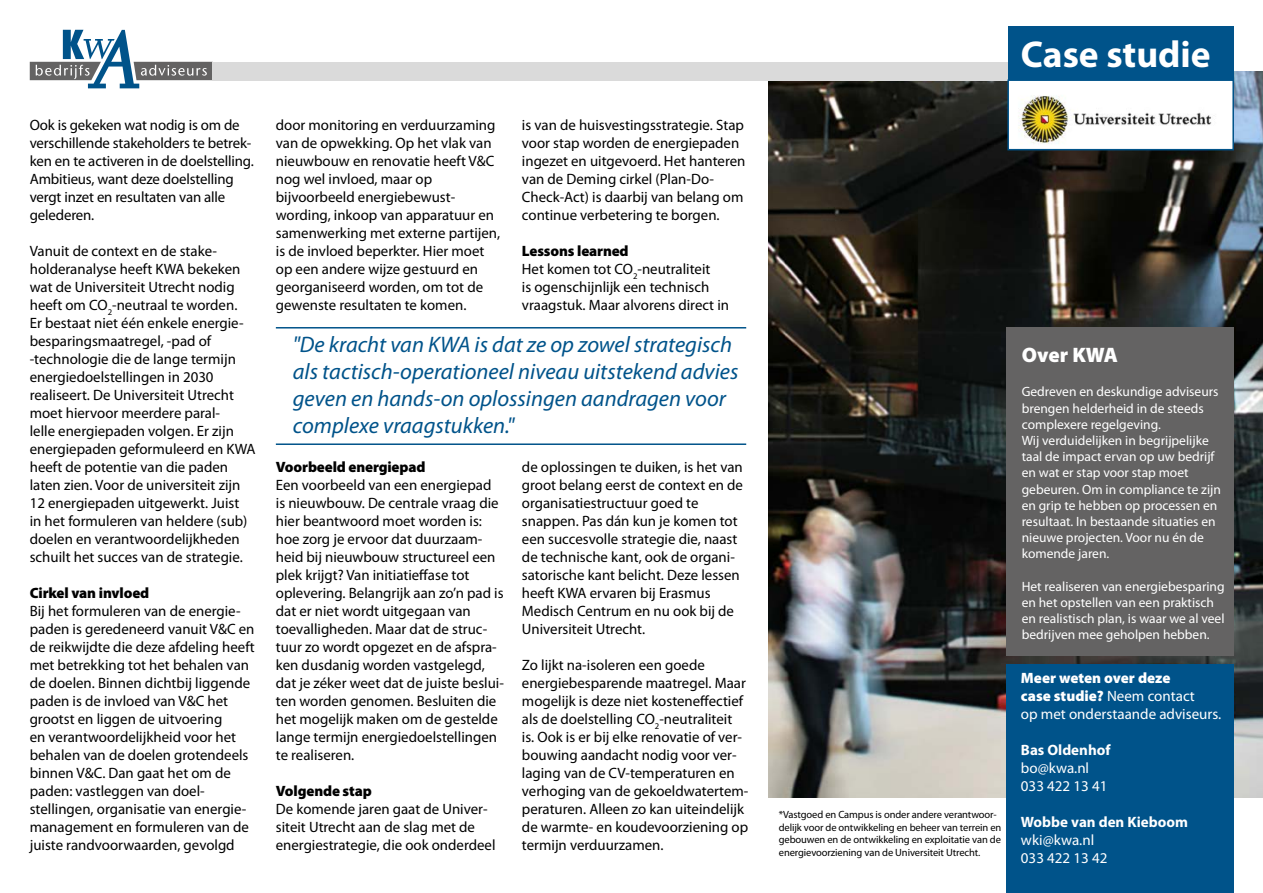
<style>
.page{position:relative;width:1263px;height:893px;background:#fff}
.page>*{position:absolute;margin:0;border:0;box-sizing:border-box;transform-origin:0 0}
.t1{font:700 37.5px "Myriad Pro";color:#fff}
.t2{font:italic 22.5px/27px "Myriad Pro";color:#00538a}
.t3{font:900 21px "Myriad Pro";letter-spacing:-.005em;color:#fff}
.t4{font:15px/18px "Myriad Pro";color:#000}
.t5{font:15px/18px "Myriad Pro";color:#fff}
.t6{font:900 15px "Myriad Pro";letter-spacing:-.01em;color:#000}
.t7{font:700 15px "Myriad Pro";color:#fff}
.t8{font:13.5px/16.2px "Myriad Pro";color:#fff}
.t9{font:10.5px/12.6px "Myriad Pro";letter-spacing:-.01em;color:#000}
.s1{font-weight:900}
</style>
<div class="page">
<img style="left:768px;top:71px;width:495px;height:726px">
<div style="left:1007px;top:327px;width:227px;height:329px;background:#646363"></div>
<div style="left:1007px;top:664px;width:227px;height:229px;background:#00538a"></div>
<svg style="left:30px;top:30px;width:183px;height:58px"></svg>
<div style="left:213px;top:62px;width:1020px;height:18px;background:#dadada"></div>
<div style="left:1008px;top:26px;width:225px;height:54px;background:#00538a"></div>
<div style="left:1007px;top:79px;width:227px;height:71px;background:#fff;border:2px solid #00538a"></div>
<img style="left:1008px;top:85px;width:248px;height:68px">
<hr style="left:276px;top:327px;width:470px;height:1px;background:#00538a">
<hr style="left:276px;top:443px;width:470px;height:2px;background:#00538a">
<p class="t4" style="left:30px;top:117px;width:226px">Ook is gekeken wat nodig is om de verschillende stakeholders te betrek&shy;ken en te activeren in de doelstelling.<br>Ambitieus, want deze doelstelling vergt inzet en resultaten van alle gelederen.</p>
<p class="t4" style="left:30px;top:243px;width:227px">Vanuit de context en de stake&shy;holderanalyse heeft KWA bekeken wat de Universiteit Utrecht nodig heeft om CO<sub>2</sub>-neutraal te worden.<br>Er bestaat niet één enkele energie&shy;besparingsmaatregel, -pad of -technologie die de lange termijn energiedoelstellingen in 2030 realiseert. De Universiteit Utrecht moet hiervoor meerdere paral-<br>lelle energiepaden volgen. Er zijn energiepaden geformuleerd en KWA heeft de potentie van die paden laten zien. Voor de universiteit zijn 12 energiepaden uitgewerkt. Juist<br>in het formuleren van heldere (sub) doelen en verantwoordelijkheden schuilt het succes van de strategie.</p>
<p class="t6" style="left:30px;top:585px;width:121px">Cirkel van invloed</p>
<p class="t4" style="left:30px;top:603px;width:226px">Bij het formuleren van de energie&shy;paden is geredeneerd vanuit V&amp;C en de reikwijdte die deze afdeling heeft met betrekking tot het behalen van de doelen. Binnen dichtbij liggende paden is de invloed van V&amp;C het grootst en liggen de uitvoering<br>en verantwoordelijkheid voor het behalen van de doelen grotendeels binnen V&amp;C. Dan gaat het om de paden: vastleggen van doel&shy;stellingen, organisatie van energie&shy;management en formuleren van de juiste randvoorwaarden, gevolgd</p>
<p class="t4" style="left:276px;top:117px;width:226px">door monitoring en verduurzaming van de opwekking. Op het vlak van nieuwbouw en renovatie heeft V&amp;C nog wel invloed, maar op bijvoorbeeld energiebewust&shy;wording, inkoop van apparatuur en samenwerking met externe partijen, is de invloed beperkter. Hier moet op een andere wijze gestuurd en georganiseerd worden, om tot de gewenste resultaten te komen.</p>
<p class="t4" style="left:522px;top:117px;width:225px">is van de huisvestingsstrategie. Stap voor stap worden de energiepaden ingezet en uitgevoerd. Het hanteren van de Deming cirkel (Plan-Do-Check-Act) is daarbij van belang om continue verbetering te borgen.</p>
<p class="t4" style="left:522px;top:243px;width:209px"><span class="s1">Lessons learned<br></span>Het komen tot CO<sub>2</sub>-neutraliteit<br>is ogenschijnlijk een technisch vraagstuk. Maar alvorens direct in</p>
<h2 class="t2" style="left:293px;top:331px;width:447px">"De kracht van KWA is dat ze op zowel strategisch als tactisch-operationeel niveau uitstekend advies geven en hands-on oplossingen aandragen voor complexe vraagstukken."</h2>
<p class="t6" style="left:276px;top:459px;width:151px">Voorbeeld energiepad</p>
<p class="t4" style="left:276px;top:477px;width:230px">Een voorbeeld van een energiepad is nieuwbouw. De centrale vraag die hier beantwoord moet worden is: hoe zorg je ervoor dat duurzaam&shy;heid bij nieuwbouw structureel een plek krijgt? Van initiatieffase tot oplevering. Belangrijk aan zo’n pad is dat er niet wordt uitgegaan van toevalligheden. Maar dat de struc&shy;tuur zo wordt opgezet en de afspra&shy;ken dusdanig worden vastgelegd, dat je zéker weet dat de juiste beslui&shy;ten worden genomen. Besluiten die het mogelijk maken om de gestelde lange termijn energiedoelstellingen te realiseren.</p>
<p class="t6" style="left:276px;top:783px;width:97px">Volgende stap</p>
<p class="t4" style="left:276px;top:801px;width:221px">De komende jaren gaat de Univer&shy;siteit Utrecht aan de slag met de energiestrategie, die ook onderdeel</p>
<p class="t4" style="left:522px;top:459px;width:223px">de oplossingen te duiken, is het van groot belang eerst de context en de organisatiestructuur goed te snappen. Pas dán kun je komen tot een succesvolle strategie die, naast de technische kant, ook de organi&shy;satorische kant belicht. Deze lessen heeft KWA ervaren bij Erasmus<br>Medisch Centrum en nu ook bij de<br>Universiteit Utrecht.</p>
<p class="t4" style="left:522px;top:657px;width:228px">Zo lijkt na-isoleren een goede energiebesparende maatregel. Maar mogelijk is deze niet kosteneffectief als de doelstelling CO<sub>2</sub>-neutraliteit<br>is. Ook is er bij elke renovatie of ver&shy;bouwing aandacht nodig voor ver&shy;laging van de CV-temperaturen en verhoging van de gekoeldwatertem&shy;peraturen. Alleen zo kan uiteindelijk de warmte- en koudevoorziening op termijn verduurzamen.</p>
<h1 class="t1" style="left:1021px;top:34px;width:191px">Case studie</h1>
<p class="t9" style="left:779px;top:808px;width:224px">*Vastgoed en Campus is onder andere verantwoor&shy;delijk voor de ontwikkeling en beheer van terrein en gebouwen en de ontwikkeling en exploitatie van de energievoorziening van de Universiteit Utrecht.</p>
<h3 class="t3" style="left:1022px;top:343px;width:98px">Over KWA</h3>
<p class="t8" style="left:1022px;top:384px;width:201px">Gedreven en deskundige adviseurs brengen helderheid in de steeds complexere regelgeving.<br>Wij verduidelijken in begrijpelijke taal de impact ervan op uw bedrijf en wat er stap voor stap moet gebeuren. Om in compliance te zijn en grip te hebben op processen en resultaat. In bestaande situaties en nieuwe projecten. Voor nu én de komende jaren.</p>
<p class="t8" style="left:1022px;top:578px;width:204px">Het realiseren van energiebesparing en het opstellen van een praktisch en realistisch plan, is waar we al veel bedrijven mee geholpen hebben.</p>
<p class="t5" style="left:1021px;top:669px;width:202px"><span class="s1">Meer weten over deze<br>case studie?</span> Neem contact<br>op met onderstaande adviseurs.</p>
<p class="t7" style="left:1021px;top:742px;width:91px">Bas Oldenhof</p>
<p class="t5" style="left:1021px;top:759px;width:88px">bo@kwa.nl<br>033 422 13 41</p>
<p class="t7" style="left:1021px;top:814px;width:168px">Wobbe van den Kieboom</p>
<p class="t5" style="left:1021px;top:831px;width:88px">wki@kwa.nl<br>033 422 13 42</p>
</div>
